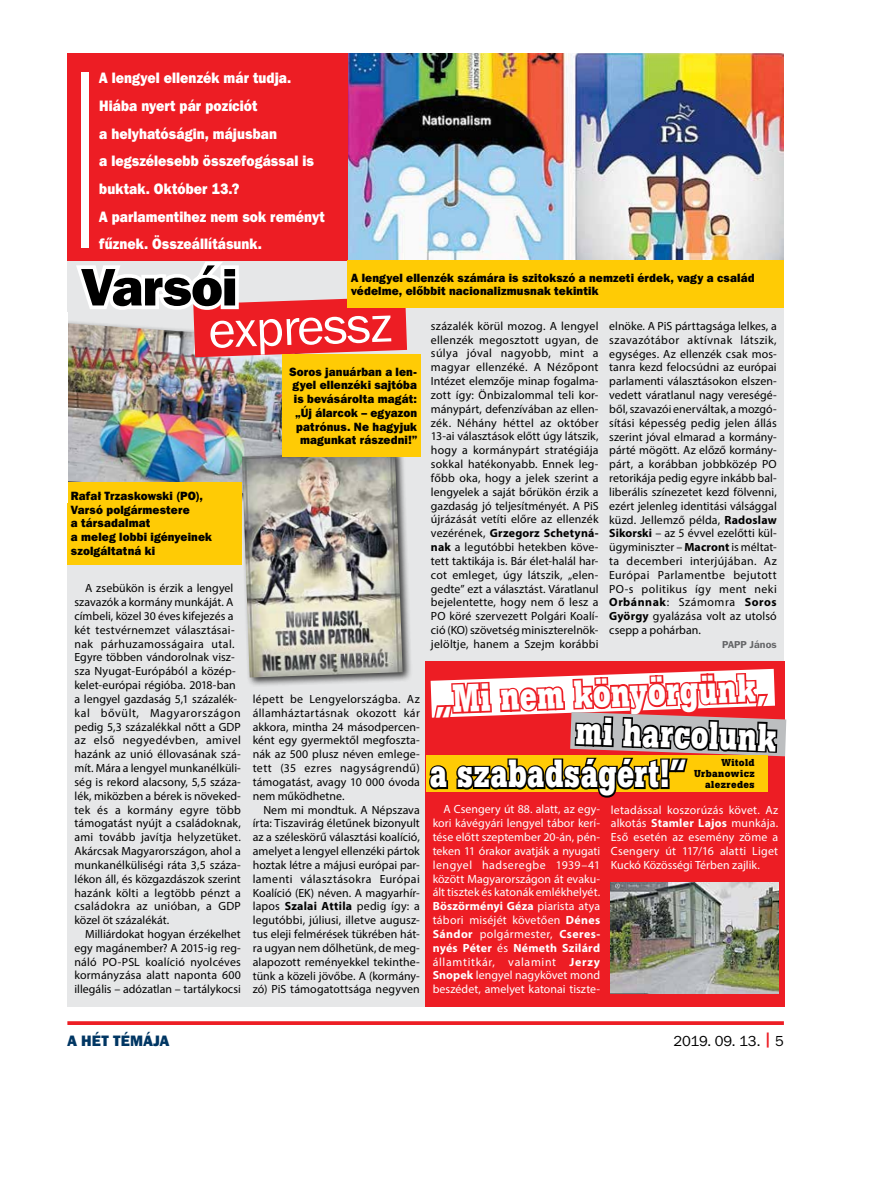
<style>
.page{position:relative;width:885px;height:1191px;background:#fff}
.page>*{position:absolute;margin:0;border:0;box-sizing:border-box;transform-origin:0 0}
.t1{font:52.5px "Franklin Gothic PFL";color:#fff}
.t2{font:52.5px "Franklin Gothic Hv PFL";letter-spacing:-.02em;color:#000}
.t3{font:700 38.75px "Boton PFL";letter-spacing:-.005em;color:#fff;scale:.79 1}
.t4{font:15px/27.6px "Franklin Gothic Hv PFL";color:#fff;scale:.9 1}
.t5{font:15px "Franklin Gothic PFL";letter-spacing:-.01em;color:#000}
.t6{font:15px "Franklin Gothic Hv PFL";letter-spacing:.005em;color:#003663}
.t7{font:11.88px/13.9px "Myriad Pro";letter-spacing:.01em;color:#000;text-align:justify}
.t8{font:11.88px/13.9px "Myriad Pro";letter-spacing:.005em;color:#fff;text-align:justify}
.t9{font:11.88px/13.8px "Franklin Gothic Hv PFL";letter-spacing:.01em;color:#000;scale:.96 1}
.t10{font:11.88px "Myriad Pro";letter-spacing:.03em;color:#000}
.t11{font:11.88px "Myriad Pro";letter-spacing:.035em;color:#000}
.t12{font:11.88px "Myriad Pro";letter-spacing:.05em;color:#000}
.t13{font:700 10px/11.2px "Boton PFL";letter-spacing:.015em;color:#000;text-align:right}
.t14{font:700 10px "Franklin Gothic PFL";letter-spacing:.015em;color:#636466}
.s1{font-weight:700}
.s2{font-family:"Franklin Gothic Hv PFL";color:#ed1d24}
</style>
<div class="page">
<svg style="left:67px;top:1021px;width:716px;height:4px;background:#ee2a30"></svg>
<div style="left:67px;top:53px;width:716px;height:954px;background:#e6e7e8"></div>
<img style="left:347px;top:53px;width:436px;height:207px">
<img style="left:67px;top:323px;width:215px;height:159px">
<div style="left:67px;top:53px;width:280px;height:207px;background:#ed1d24"></div>
<div style="left:81px;top:72px;width:7px;height:176px;background:#fff"></div>
<div style="left:238px;top:448px;width:174px;height:239px;background:#000;opacity:.75"></div>
<img style="left:242px;top:451px;width:160px;height:226px">
<svg style="left:71px;top:258px;width:336px;height:99px"></svg>
<div style="left:67px;top:482px;width:175px;height:82px;background:#ffcb05"></div>
<div style="left:282px;top:354px;width:138px;height:103px;background:#ffcb05"></div>
<div style="left:347px;top:260px;width:436px;height:48px;background:#ffcb05"></div>
<div style="left:425px;top:661px;width:359px;height:346px;background:#ed1d24"></div>
<svg style="left:427px;top:655px;width:359px;height:270px"></svg>
<img style="left:609px;top:882px;width:169px;height:111px">
<p class="t4" style="left:99px;top:64px;width:252px">A lengyel ellenzék már tudja.<br>Hiába nyert pár pozíciót<br>a helyhatóságin, májusban<br>a legszélesebb összefogással is buktak. Október 13.?<br>A parlamentihez nem sok reményt fűznek. Összeállításunk.</p>
<p class="t2" style="left:81px;top:253px;width:157px">Varsói</p>
<p class="t9" style="left:351px;top:270px;width:421px">A lengyel ellenzék számára is szitokszó a nemzeti érdek, vagy a család védelme, előbbit nacionalizmusnak tekintik</p>
<p class="t1" style="left:207px;top:301px;width:185px;rotate:-2deg">expressz</p>
<p class="t9" style="left:289px;top:364px;width:135px;text-align:right">Soros januárban a len&shy;gyel ellenzéki sajtóba is bevásárolta magát: „Új álarcok – egyazon patrónus. Ne hagyjuk magunkat rászedni!”</p>
<p class="t9" style="left:71px;top:488px;width:148px">Rafał Trzaskowski (PO),<br>Varsó polgármestere<br>a társadalmat<br>a meleg lobbi igényeinek szolgáltatná ki</p>
<p class="t7" style="left:85px;top:581px;width:150px">A zsebükön is érzik a lengyel</p>
<p class="t7" style="left:74px;top:595px;width:160px">szavazók a kormány munkáját. A</p>
<p class="t7" style="left:74px;top:609px;width:160px">címbeli, közel 30 éves kifejezés a</p>
<p class="t7" style="left:74px;top:622px;width:162px">két testvérnemzet választásai-</p>
<p class="t10" style="left:74px;top:636px;width:161px">nak párhuzamosságaira utal.</p>
<p class="t7" style="left:74px;top:650px;width:162px">Egyre többen vándorolnak vis -</p>
<p class="t7" style="left:74px;top:664px;width:163px">sza Nyugat-Európából a közép-</p>
<p class="t7" style="left:74px;top:678px;width:163px">kelet-európai régióba. 2018-ban</p>
<p class="t7" style="left:74px;top:692px;width:164px">a lengyel gazdaság 5,1 százalék-</p>
<p class="t12" style="left:74px;top:705px;width:168px">kal bővült, Magyarországon</p>
<p class="t7" style="left:74px;top:719px;width:168px">pedig 5,3 százalékkal nőtt a GDP</p>
<p class="t11" style="left:74px;top:733px;width:168px">az első negyedévben, amivel</p>
<p class="t7" style="left:74px;top:747px;width:168px">hazánk az unió éllovasának szá-</p>
<p class="t7" style="left:74px;top:761px;width:168px">mít. Mára a lengyel munkanélküli-</p>
<p class="t7" style="left:74px;top:774px;width:168px">ség is rekord alacsony, 5,5 száza-</p>
<p class="t7" style="left:74px;top:788px;width:168px">lék, miközben a bérek is növeked-</p>
<p class="t7" style="left:74px;top:802px;width:168px">tek és a kormány egyre több</p>
<p class="t7" style="left:74px;top:816px;width:168px">támogatást nyújt a családoknak,</p>
<p class="t7" style="left:74px;top:830px;width:168px">ami tovább javítja helyzetüket.</p>
<p class="t7" style="left:74px;top:844px;width:168px">Akárcsak Magyarországon, ahol a</p>
<p class="t7" style="left:74px;top:857px;width:168px">munkanélküliségi ráta 3,5 száza-</p>
<p class="t7" style="left:74px;top:871px;width:168px">lékon áll, és közgazdászok szerint</p>
<p class="t7" style="left:74px;top:885px;width:168px">hazánk költi a legtöbb pénzt a</p>
<p class="t7" style="left:74px;top:899px;width:168px">családokra az unióban, a GDP</p>
<p class="t7" style="left:74px;top:913px;width:96px">közel öt százalékát.</p>
<p class="t7" style="left:85px;top:927px;width:157px">Milliárdokat hogyan érzékelhet</p>
<p class="t7" style="left:74px;top:940px;width:168px">egy magánember? A 2015-ig reg-</p>
<p class="t7" style="left:74px;top:954px;width:168px">náló PO-PSL koalíció nyolcéves</p>
<p class="t7" style="left:74px;top:968px;width:168px">kormányzása alatt naponta 600</p>
<p class="t7" style="left:74px;top:982px;width:168px">illegális – adózatlan – tartálykocsi</p>
<p class="t7" style="left:252px;top:692px;width:168px">lépett be Lengyelországba. Az</p>
<p class="t7" style="left:252px;top:705px;width:168px">államháztartásnak okozott kár</p>
<p class="t7" style="left:252px;top:719px;width:168px">akkora, mintha 24 másodpercen-</p>
<p class="t7" style="left:252px;top:733px;width:168px">ként egy gyermektől megfoszta-</p>
<p class="t7" style="left:252px;top:747px;width:168px">nák az 500 plusz néven emlege-</p>
<p class="t11" style="left:252px;top:761px;width:168px">tett (35 ezres nagyságrendű)</p>
<p class="t7" style="left:252px;top:775px;width:168px">támogatást, avagy 10 000 óvoda</p>
<p class="t7" style="left:252px;top:788px;width:93px">nem működhetne.</p>
<p class="t7" style="left:263px;top:802px;width:158px">Nem mi mondtuk. A Népszava</p>
<p class="t7" style="left:252px;top:816px;width:168px">írta: Tiszavirág életűnek bizonyult</p>
<p class="t7" style="left:252px;top:830px;width:168px">az a széleskörű választási koalíció,</p>
<p class="t7" style="left:252px;top:844px;width:168px">amelyet a lengyel ellenzéki pártok</p>
<p class="t7" style="left:252px;top:858px;width:168px">hoztak létre a májusi európai par-</p>
<p class="t10" style="left:252px;top:871px;width:168px">lamenti választásokra Európai</p>
<p class="t7" style="left:252px;top:885px;width:168px">Koalíció (EK) néven. A magyarhír-</p>
<p class="t7" style="left:252px;top:899px;width:168px">lapos <span class="s1">Szalai Attila</span> pedig így: a</p>
<p class="t7" style="left:252px;top:913px;width:168px">legutóbbi, júliusi, illetve augusz-</p>
<p class="t7" style="left:252px;top:927px;width:168px">tus eleji felmérések tükrében hát-</p>
<p class="t7" style="left:252px;top:940px;width:168px">ra ugyan nem dőlhetünk, de meg-</p>
<p class="t7" style="left:252px;top:954px;width:168px">alapozott reményekkel tekinthe-</p>
<p class="t7" style="left:252px;top:968px;width:168px">tünk a közeli jövőbe. A (kormány-</p>
<p class="t7" style="left:252px;top:982px;width:168px">zó) PiS támogatottsága negyven</p>
<p class="t7" style="left:431px;top:319px;width:169px">százalék körül mozog. A lengyel ellenzék megosztott ugyan, de súlya jóval nagyobb, mint a magyar ellenzéké. A Nézőpont Intézet elemzője minap fogalma&shy;zott így: Önbizalommal teli kor&shy;mánypárt, defenzívában az ellen&shy;zék. Néhány héttel az október 13-ai választások előtt úgy látszik, hogy a kormánypárt stratégiája sokkal hatékonyabb. Ennek leg&shy;főbb oka, hogy a jelek szerint a lengyelek a saját bőrükön érzik a gazdaság jó teljesítményét. A PiS újrázását vetíti előre az ellenzék vezérének, <span class="s1">Grzegorz Schetyná&shy;nak</span> a legutóbbi hetekben köve&shy;tett taktikája is. Bár élet-halál har&shy;cot emleget, úgy látszik, „elen&shy;gedte” ezt a választást. Váratlanul bejelentette, hogy nem ő lesz a PO köré szervezett Polgári Koalí&shy;ció (KO) szövetség miniszterelnök&shy;jelöltje, hanem a Szejm korábbi</p>
<p class="t7" style="left:609px;top:319px;width:169px">elnöke. A PiS párttagsága lelkes, a szavazótábor aktívnak látszik, egységes. Az ellenzék csak mos&shy;tanra kezd felocsúdni az európai parlamenti választásokon elszen&shy;vedett váratlanul nagy vereségé&shy;ből, szavazói enerváltak, a mozgó&shy;sítási képesség pedig jelen állás szerint jóval elmarad a kormány&shy;párté mögött. Az előző kormány&shy;párt, a korábban jobbközép PO retorikája pedig egyre inkább bal&shy;liberális színezetet kezd fölvenni, ezért jelenleg identitási válsággal küzd. Jellemző példa, <span class="s1">Radoslaw Sikorski</span> – az 5 évvel ezelőtti kül&shy;ügyminiszter – <span class="s1">Macront</span> is méltat&shy;ta decemberi interjújában. Az Európai Parlamentbe bejutott PO-s politikus így ment neki <span class="s1">Orbánnak</span>: Számomra <span class="s1">Soros György</span> gyalázása volt az utolsó csepp a pohárban.</p>
<p class="t14" style="left:721px;top:638px;width:56px">PAPP János</p>
<p class="t3" style="left:434px;top:676px;width:422px;rotate:-2deg">„Mi nem könyörgünk,</p>
<p class="t3" style="left:576px;top:708px;width:256px;rotate:2deg">mi harcolunk</p>
<p class="t3" style="left:429px;top:751px;width:327px">a szabadságért!”</p>
<p class="t13" style="left:693px;top:756px;width:62px">Witold<br>Urbanowicz alezredes</p>
<p class="t8" style="left:432px;top:802px;width:169px;text-indent:11px">A Csengery út 88. alatt, az egy&shy;kori kávégyári lengyel tábor kerí&shy;tése előtt szeptember 20-án, pén&shy;teken 11 órakor avatják a nyugati lengyel hadseregbe 1939–41 között Magyarországon át evaku&shy;ált tisztek és katonák emlékhelyét.<br><span class="s1">Böszörményi Géza</span> piarista atya tábori miséjét követően <span class="s1">Dénes Sándor</span> polgármester, <span class="s1">Cseres&shy;nyés Péter</span> és <span class="s1">Németh Szilárd </span>államtitkár, valamint <span class="s1">Jerzy Snopek</span> lengyel nagykövet mond beszédet, amelyet katonai tiszte-</p>
<p class="t8" style="left:610px;top:802px;width:169px">letadással koszorúzás követ. Az alkotás <span class="s1">Stamler Lajos</span> munkája.<br>Eső esetén az esemény zöme a Csengery út 117/16 alatti Liget Kuckó Közösségi Térben zajlik.</p>
<p class="t6" style="left:67px;top:1030px;width:103px">A HÉT TÉMÁJA</p>
<p class="t5" style="left:673px;top:1032px;width:112px">2019. 09. 13. <span class="s2">|</span> 5</p>
</div>
